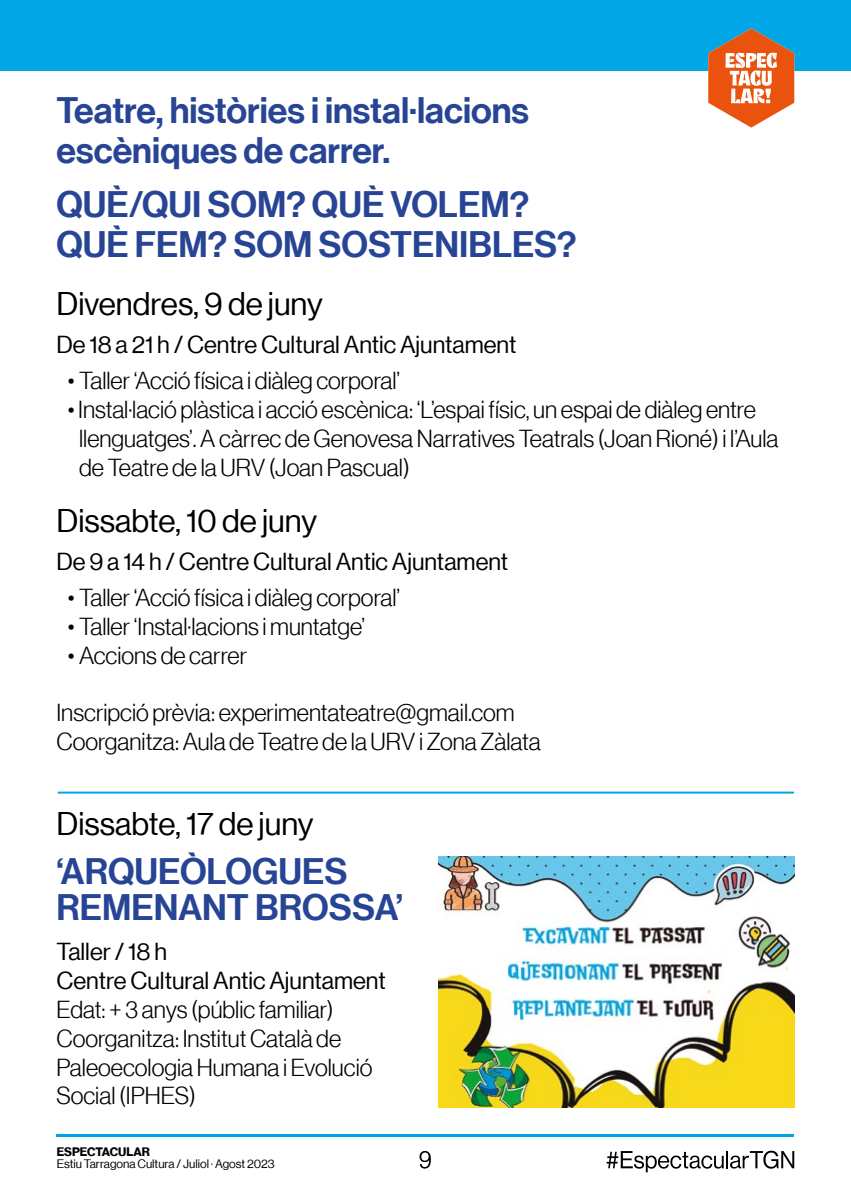
<style>
.page{position:relative;width:851px;height:1191px;background:#fff}
.page>*{position:absolute;margin:0;border:0;box-sizing:border-box;transform-origin:0 0}
.t1{font:36px/40px "Ppkcqg N Haas Grotesk DS Pro 65 Md";color:#274495}
.t2{font:32px "Lgpqwp N Haas Grotesk DS Pro 55 Rg";color:#000}
.t3{font:24px/28.8px "Cvggbw N Haas Grotesk DS Pro 45 Lt";color:#000}
.t4{font:24px "Lgpqwp N Haas Grotesk DS Pro 55 Rg";color:#000}
.t5{font:24px "Xcfghv N Haas Grotesk DS Pro 35 X Lt";color:#000}
.t6{font:12px "Lgpqwp N Haas Grotesk DS Pro 55 Rg";color:#000}
.t7{font:12px "Kngwrm N Haas Grotesk DS Pro 75 Bd";color:#000}
</style>
<div class="page">
<hr style="left:58px;top:791px;width:735px;height:2px;background:#00a6e6">
<hr style="left:57px;top:1134px;width:737px;height:3px;background:#00a6e6">
<div style="left:0;top:0;width:850px;height:70px;background:#00a6e6"></div>
<svg style="left:708px;top:28px;width:86px;height:100px"></svg>
<img style="left:438px;top:856px;width:356px;height:251px">
<svg style="left:606px;top:1150px;width:188px;height:22px"></svg>
<p class="t1" style="left:56px;top:91px;width:474px">Teatre, històries i instal·lacions escèniques de carrer.</p>
<p class="t1" style="left:56px;top:185px;width:521px">QUÈ/QUI SOM? QUÈ VOLEM?<br>QUÈ FEM? SOM SOSTENIBLES?</p>
<h3 class="t2" style="left:56px;top:285px;width:268px">Divendres, 9 de juny</h3>
<p class="t4" style="left:56px;top:331px;width:461px">De 18 a 21 h / Centre Cultural Antic Ajuntament</p>
<p class="t3" style="left:68px;top:366px;width:334px">• Taller ‘Acció física i diàleg corporal’</p>
<p class="t3" style="left:79px;top:395px;width:700px;text-indent:-11px">• Instal·lació plàstica i acció escènica: ‘L’espai físic, un espai de diàleg entre llenguatges’. A càrrec de Genovesa Narratives Teatrals (Joan Rioné) i l’Aula de Teatre de la URV (Joan Pascual)</p>
<h3 class="t2" style="left:56px;top:502px;width:262px">Dissabte, 10 de juny</h3>
<p class="t4" style="left:56px;top:548px;width:453px">De 9 a 14 h / Centre Cultural Antic Ajuntament</p>
<p class="t3" style="left:68px;top:583px;width:334px">• Taller ‘Acció física i diàleg corporal’</p>
<p class="t3" style="left:68px;top:612px;width:299px">• Taller ‘Instal·lacions i muntatge’</p>
<p class="t3" style="left:68px;top:641px;width:181px">• Accions de carrer</p>
<p class="t3" style="left:56px;top:698px;width:459px">Inscripció prèvia: experimentateatre@gmail.com</p>
<p class="t3" style="left:56px;top:727px;width:486px">Coorganitza: Aula de Teatre de la URV i Zona Zàlata</p>
<h3 class="t2" style="left:56px;top:806px;width:258px">Dissabte, 17 de juny</h3>
<p class="t1" style="left:56px;top:853px;width:348px;line-height:36px">‘ARQUEÒLOGUES<br>REMENANT BROSSA’</p>
<p class="t4" style="left:56px;top:938px;width:112px">Taller / 18 h</p>
<p class="t4" style="left:56px;top:967px;width:331px">Centre Cultural Antic Ajuntament</p>
<p class="t3" style="left:56px;top:995px;width:279px">Edat: + 3 anys (públic familiar)</p>
<p class="t3" style="left:56px;top:1024px;width:317px">Coorganitza: Institut Català de<br>Paleoecologia Humana i Evolució<br>Social (IPHES)</p>
<p class="t7" style="left:57px;top:1145px;width:94px">ESPECTACULAR</p>
<p class="t6" style="left:57px;top:1157px;width:219px">Estiu Tarragona Cultura / Juliol · Agost 2023</p>
<p class="t5" style="left:419px;top:1146px;width:14px">9</p>
</div>
